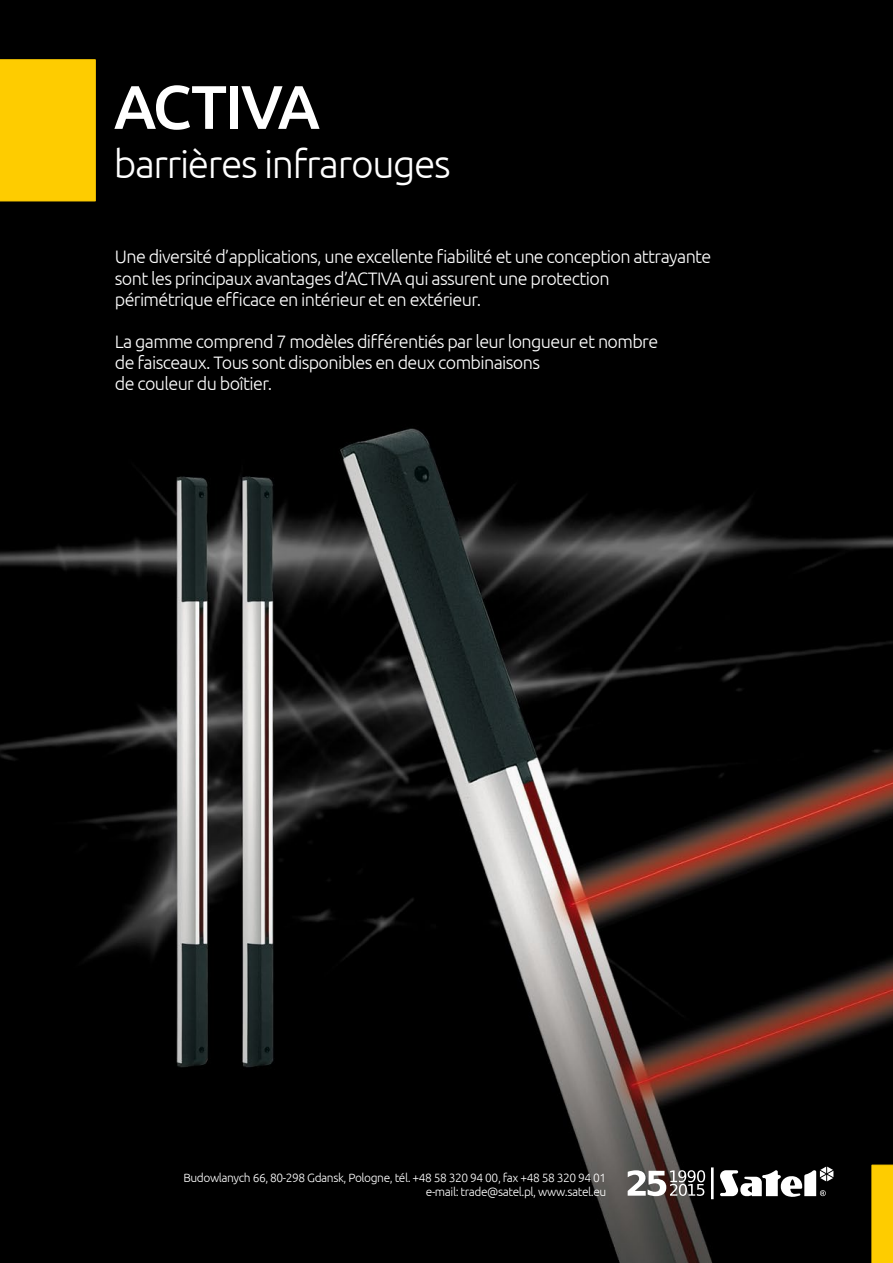
<style>
.page{position:relative;width:893px;height:1263px;background:#fff}
.page>*{position:absolute;margin:0;border:0;box-sizing:border-box;transform-origin:0 0}
.t1{font:500 61.5px "Ubuntu";letter-spacing:-.035em;color:#fff}
.t2{font:300 39px "Ubuntu";letter-spacing:-.035em;color:#fff}
.t3{font:300 18px/21.1px "Ubuntu";letter-spacing:-.035em;color:#fff}
.t4{font:300 12px "Ubuntu";letter-spacing:-.035em;color:#fff}
</style>
<div class="page">
<img style="left:0;top:0;width:893px;height:1263px">
<div style="left:0;top:60px;width:96px;height:141px;background:#fecc00"></div>
<div style="left:872px;top:1165px;width:21px;height:98px;background:#fecc00"></div>
<svg style="left:628px;top:1166px;width:205px;height:33px"></svg>
<p class="t1" style="left:114px;top:68px;width:207px">ACTIVA</p>
<p class="t2" style="left:114px;top:141px;width:339px">barrières infrarouges</p>
<p class="t3" style="left:115px;top:246px;width:598px">Une diversité d’applications, une excellente fiabilité et une conception attrayante sont les principaux avantages d’ACTIVA qui assurent une protection périmétrique efficace en intérieur et en extérieur.</p>
<p class="t3" style="left:115px;top:331px;width:545px">La gamme comprend 7 modèles différentiés par leur longueur et nombre de faisceaux. Tous sont disponibles en deux combinaisons<br>de couleur du boîtier.</p>
<p class="t4" style="left:183px;top:1170px;width:424px">Budowlanych 66, 80-298 Gdansk, Pologne, tél. +48 58 320 94 00, fax +48 58 320 94 01</p>
<p class="t4" style="left:426px;top:1184px;width:182px">e-mail: trade@satel.pl, www.satel.eu</p>
</div>
